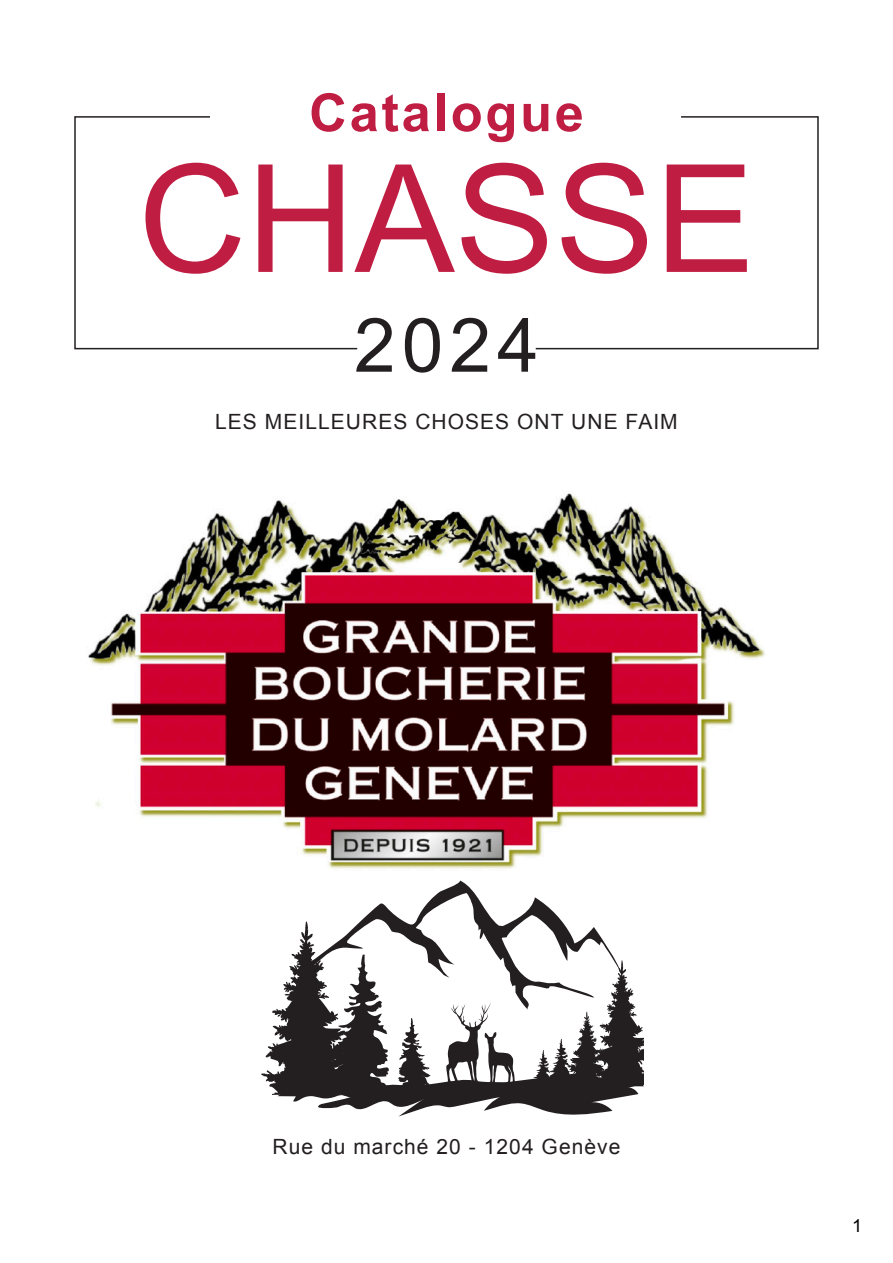
<style>
.page{position:relative;width:893px;height:1263px;background:#fff}
.page>*{position:absolute;margin:0;border:0;box-sizing:border-box;transform-origin:0 0}
.Center{font:150px "Arial";color:#c01d43}
.Center-2{font:75px "Arial";color:#231f20}
.Center-3{font:700 52.5px "Arial";letter-spacing:.05em;color:#c01d43}
.Center-4{font:21px "Arial";letter-spacing:.05em;color:#231f20}
.t1{font:18px "Arial";color:#000}
</style>
<div class="page">
<img style="left:88px;top:493px;width:677px;height:376px">
<svg style="left:74px;top:116px;width:284px;height:234px"></svg>
<svg style="left:535px;top:116px;width:284px;height:234px"></svg>
<svg style="left:261px;top:880px;width:382px;height:236px"></svg>
<p class="Center-3" style="left:309px;top:78px;width:276px">Catalogue</p>
<p class="Center" style="left:138px;top:121px;width:618px">CHASSE</p>
<p class="Center-2" style="left:354px;top:296px;width:186px">2024</p>
<p class="Center-4" style="left:215px;top:408px;width:464px">LES MEILLEURES CHOSES ONT UNE FAIM</p>
<p class="Center-4" style="left:272px;top:1133px;width:349px">Rue du marché 20 - 1204 Genève</p>
<p class="t1" style="left:852px;top:1214px;width:12px">1</p>
</div>
